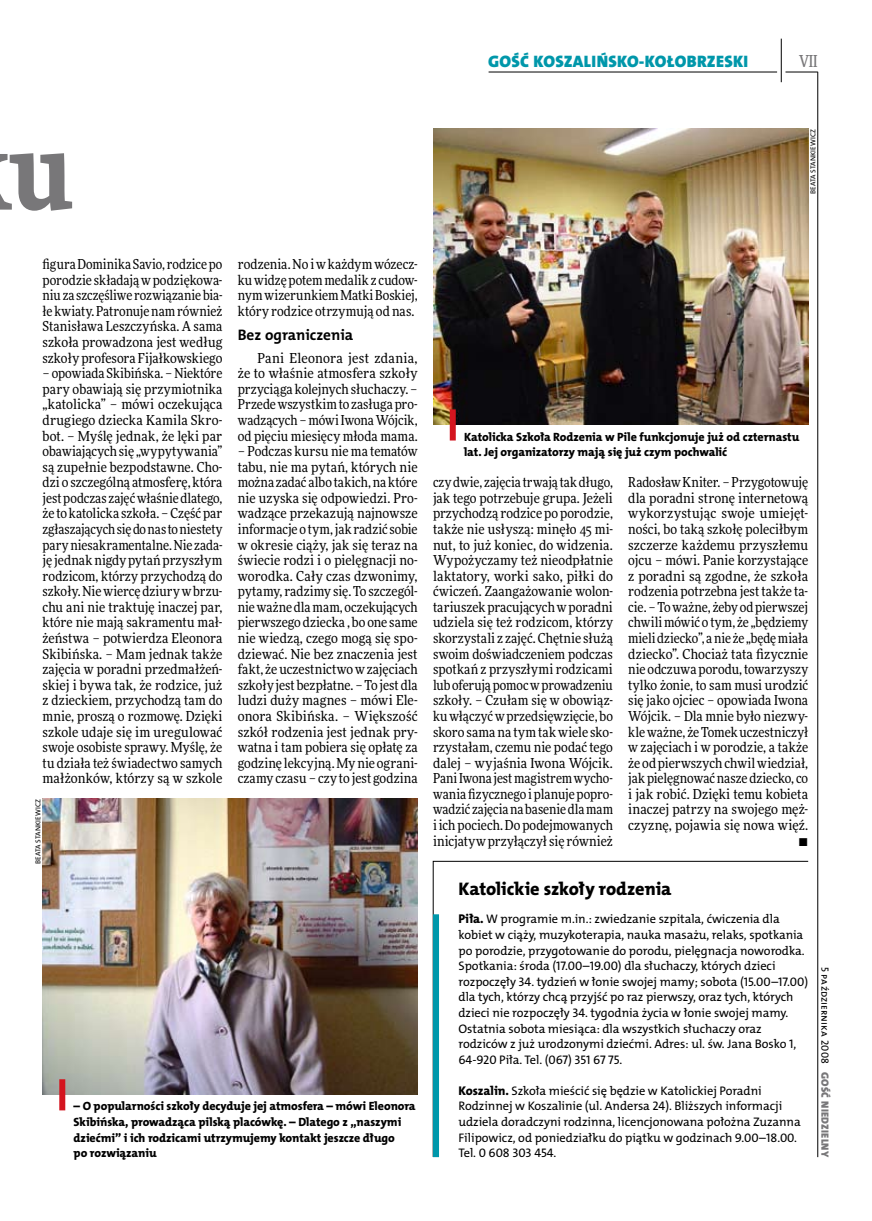
<style>
.page{position:relative;width:872px;height:1221px;background:#fff}
.page>*{position:absolute;margin:0;border:0;box-sizing:border-box;transform-origin:0 0}
.t1{font:900 108px "Freeday Narrow";color:#787779}
.t2{font:18.3px "The Mix HP8 Ex Bld";color:#000}
.t3{font:16.65px "The Mix HP9 Blk";letter-spacing:.02em;color:#0097aa}
.t4{font:500 16.5px "Freeday Narrow";color:#787779;scale:.9 1}
.t5{font:15.3px "The Mix HP7 Bld";color:#000}
.t6{font:13.8px/15.6px "Freeday Narrow News";letter-spacing:.005em;color:#000;text-align:justify}
.t7{font:12.45px/15.6px "The Mix HP5 Plain";letter-spacing:-.005em;color:#000}
.t8{font:12px/15.6px "The Mix HP8 Ex Bld";letter-spacing:-.005em;color:#000}
.t9{font:10.5px "The Mix HP5 Plain";letter-spacing:.01em;color:#000}
.t10{font:10.5px "The Mix HP9 Blk";letter-spacing:.025em;color:#787779}
.t11{font:7.2px "The Mix HP5 Plain";letter-spacing:.01em;color:#000}
.s1{font-family:"The Mix HP8 Ex Bld";font-size:12.75px}
</style>
<div class="page">
<hr style="left:817px;top:72px;width:1px;height:1084px;background:#000">
<hr style="left:781px;top:39px;width:1px;height:43px;background:#000">
<hr style="left:785px;top:72px;width:32px;height:1px;background:#000">
<hr style="left:488px;top:72px;width:289px;height:1px;background:#000">
<svg style="left:433px;top:860px;width:375px;height:297px"></svg>
<div style="left:433px;top:914px;width:6px;height:242px;background:#0097aa"></div>
<img style="left:43px;top:798px;width:375px;height:296px">
<img style="left:433px;top:129px;width:375px;height:296px">
<div style="left:59px;top:1079px;width:6px;height:31px;background:#d4151f"></div>
<div style="left:450px;top:409px;width:6px;height:31px;background:#d4151f"></div>
<p class="t3" style="left:488px;top:50px;width:262px">GOŚĆ KOSZALIŃSKO-KOŁOBRZESKI</p>
<p class="t4" style="left:799px;top:50px;width:22px">VII</p>
<h1 class="t1" style="left:11px;top:100px;width:64px">u</h1>
<p class="t11" style="left:808px;top:194px;width:67px;rotate:-90deg">beata stankiewicz</p>
<p class="t6" style="left:43px;top:256px;width:181px">figura Dominika Savio, rodzice po porodzie składają wpodziękowa&shy;niu za szczęśliwe rozwiązanie bia&shy;łe kwiaty. Patronuje nam również Stanisława Leszczyńska. A sama szkoła prowadzona jest według szkoły profesora Fijałkowskiego</p>
<p class="t6" style="left:43px;top:365px;width:181px">– opowiada Skibińska. – Niektóre pary obawiają się przymiotnika „katolicka” – mówi oczekująca drugiego dziecka Kamila Skro&shy;bot. – Myślę jednak, że lęki par obawiających się „wypytywania” są zupełnie bezpodstawne. Cho&shy;dzi o szczególną atmosferę, która jest podczas zajęć właśnie dlatego, że to katolicka szkoła. – Część par zgłaszających się do nas to niestety pary niesakramentalne. Nie zada&shy;ję jednak nigdy pytań przyszłym rodzicom, którzy przychodzą do szkoły. Nie wiercę dziury wbrzu&shy;chu ani nie traktuję inaczej par, które nie mają sakramentu mał&shy;żeństwa – potwierdza Eleonora Skibińska. – Mam jednak także zajęcia w poradni przedmałżeń&shy;skiej i bywa tak, że rodzice, już z dzieckiem, przychodzą tam do mnie, proszą o rozmowę. Dzięki szkole udaje się im uregulować swoje osobiste sprawy. Myślę, że tu działa też świadectwo samych małżonków, którzy są w szkole</p>
<p class="t11" style="left:33px;top:863px;width:67px;rotate:-90deg">beata stankiewicz</p>
<p class="t6" style="left:238px;top:256px;width:181px">rodzenia. No i w każdym wózecz&shy;ku widzę potem medalik z cudow&shy;nym wizerunkiem Matki Boskiej, który rodzice otrzymują od nas.</p>
<p class="t5" style="left:238px;top:325px;width:117px">Bez ograniczenia</p>
<p class="t6" style="left:238px;top:350px;width:181px;text-indent:20px">Pani Eleonora jest zdania, że to właśnie atmosfera szkoły przyciąga kolejnych słuchaczy. – Przede wszystkim to zasługa pro&shy;wadzących – mówi Iwona Wójcik, od pięciu miesięcy młoda mama.</p>
<p class="t6" style="left:238px;top:443px;width:181px">– Podczas kursu nie ma tematów tabu, nie ma pytań, których nie można zadać albo takich, na które nie uzyska się odpowiedzi. Pro&shy;wadzące przekazują najnowsze informacje o tym, jak radzić sobie w okresie ciąży, jak się teraz na świecie rodzi i o pielęgnacji no&shy;worodka. Cały czas dzwonimy, pytamy, radzimy się. To szczegól&shy;nie ważne dla mam, oczekujących pierwszego dziecka , bo one same nie wiedzą, czego mogą się spo&shy;dziewać. Nie bez znaczenia jest fakt, że uczestnictwo w zajęciach szkoły jest bezpłatne. – To jest dla ludzi duży magnes – mówi Ele&shy;onora Skibińska. – Większość szkół rodzenia jest jednak pry&shy;watna i tam pobiera się opłatę za godzinę lekcyjną. My nie ograni&shy;czamy czasu – czy to jest godzina</p>
<p class="t8" style="left:74px;top:1098px;width:343px">– O popularności szkoły decyduje jej atmosfera – mówi Eleonora Skibińska, prowadząca pilską placówkę. – Dlatego z „naszymi dziećmi” i ich rodzicami utrzymujemy kontakt jeszcze długo<br>po rozwiązaniu</p>
<p class="t8" style="left:464px;top:429px;width:336px">Katolicka Szkoła Rodzenia w Pile funkcjonuje już od czternastu lat. Jej organizatorzy mają się już czym pochwalić</p>
<p class="t6" style="left:433px;top:474px;width:181px">czy dwie, zajęcia trwają tak długo, jak tego potrzebuje grupa. Jeżeli przychodzą rodzice po porodzie, także nie usłyszą: minęło 45 mi&shy;nut, to już koniec, do widzenia.<br>Wypożyczamy też nieodpłatnie laktatory, worki sako, piłki do ćwiczeń. Zaangażowanie wolon&shy;tariuszek pracujących w poradni udziela się też rodzicom, którzy skorzystali z zajęć. Chętnie służą swoim doświadczeniem podczas spotkań z przyszłymi rodzicami lub oferują pomoc wprowadzeniu szkoły. – Czułam się w obowiąz&shy;ku włączyć wprzedsięwzięcie, bo skoro sama na tym tak wiele sko&shy;rzystałam, czemu nie podać tego dalej – wyjaśnia Iwona Wójcik.<br>Pani Iwona jest magistrem wycho&shy;wania fizycznego i planuje popro&shy;wadzić zajęcia na basenie dla mam iich pociech. Do podejmowanych inicjatyw przyłączył się również</p>
<p class="t6" style="left:628px;top:474px;width:181px;text-align:right">Radosław Kniter. – Przygotowuję dla poradni stronę internetową wykorzystując swoje umiejęt&shy;ności, bo taką szkołę poleciłbym szczerze każdemu przyszłemu ojcu – mówi. Panie korzystające z poradni są zgodne, że szkoła rodzenia potrzebna jest także ta&shy;cie. – To ważne, żeby od pierwszej chwili mówić o tym, że „będziemy mieli dziecko”, anie że „będę miała dziecko”. Chociaż tata fizycznie nie odczuwa porodu, towarzyszy tylko żonie, to sam musi urodzić się jako ojciec – opowiada Iwona<br>Wójcik. – Dla mnie było niezwy&shy;kle ważne, że Tomek uczestniczył w zajęciach i w porodzie, a także że od pierwszych chwil wiedział, jak pielęgnować nasze dziecko, co i jak robić. Dzięki temu kobieta inaczej patrzy na swojego męż&shy;czyznę, pojawia się nowa więź. •</p>
<h2 class="t2" style="left:458px;top:876px;width:214px">Katolickie szkoły rodzenia</h2>
<p class="t7" style="left:458px;top:911px;width:351px"><span class="s1">Piła.</span> W programie m.in.: zwiedzanie szpitala, ćwiczenia dla kobiet w ciąży, muzykoterapia, nauka masażu, relaks, spotkania po porodzie, przygotowanie do porodu, pielęgnacja noworodka.<br>Spotkania: środa (17.00–19.00) dla słuchaczy, których dzieci rozpoczęły 34. tydzień w łonie swojej mamy; sobota (15.00–17.00) dla tych, którzy chcą przyjść po raz pierwszy, oraz tych, których dzieci nie rozpoczęły 34. tygodnia życia w łonie swojej mamy.<br>Ostatnia sobota miesiąca: dla wszystkich słuchaczy oraz rodziców z już urodzonymi dziećmi. Adres: ul. św. Jana Bosko 1, 64-920 Piła. Tel. (067) 351 67 75.</p>
<p class="t7" style="left:458px;top:1082px;width:344px"><span class="s1">Koszalin.</span> Szkoła mieścić się będzie w Katolickiej Poradni Rodzinnej w Koszalinie (ul. Andersa 24). Bliższych informacji udziela doradczyni rodzinna, licencjonowana położna Zuzanna Filipowicz, od poniedziałku do piątku w godzinach 9.00–18.00.<br>Tel. 0 608 303 454.</p>
<p class="t9" style="left:832px;top:966px;width:98px;rotate:90deg">5 października 2008</p>
<p class="t10" style="left:832px;top:1071px;width:87px;rotate:90deg">GOŚĆ NIEDZIELNY</p>
</div>
